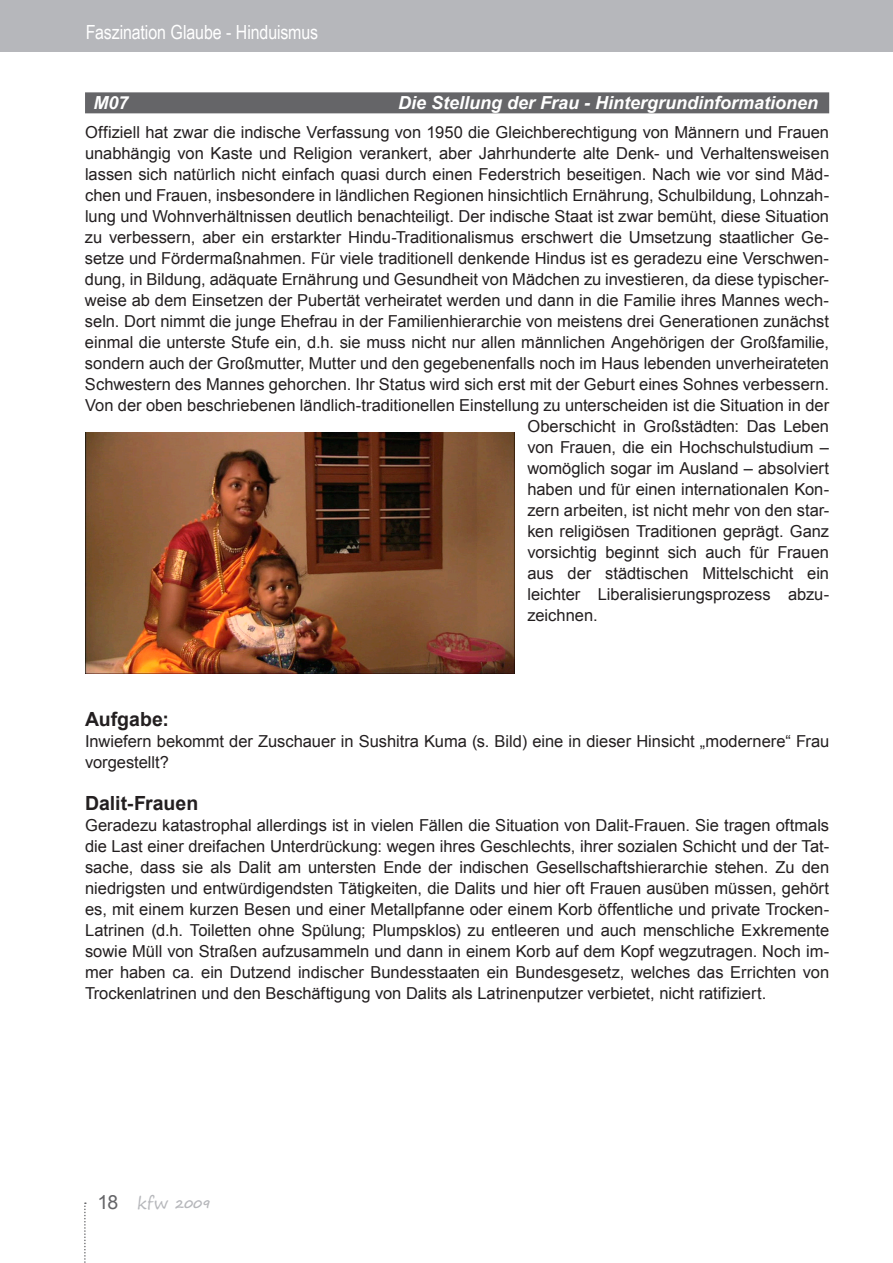
<style>
.page{position:relative;width:893px;height:1263px;background:#fff}
.page>*{position:absolute;margin:0;border:0;box-sizing:border-box;transform-origin:0 0}
.t1{font:19.5px "Arial Narrow";letter-spacing:-.005em;color:#fff}
.t2{font:700 19.5px "Arial";color:#231f20}
.t3{font:italic 700 18px "Arial";color:#fff}
.t4{font:16.5px/21px "Arial";color:#231f20}
.t5{font:700 12px "Segoe Print";color:#b6b7bb}
.s1{font-family:"Arial";font-weight:400;font-size:19.5px;color:#656568}
.s2{font-weight:400;font-size:16.5px}
</style>
<div class="page">
<div style="left:0;top:0;width:893px;height:52px;background:#b6b7bb"></div>
<svg style="left:84px;top:1202px;width:2px;height:61px"></svg>
<div style="left:85px;top:92px;width:744px;height:21px;background:#656568"></div>
<img style="left:85px;top:432px;width:430px;height:241px">
<p class="t1" style="left:86px;top:18px;width:234px">Faszination Glaube - Hinduismus</p>
<p class="t3" style="left:94px;top:91px;width:37px">M07</p>
<p class="t3" style="left:398px;top:91px;width:421px">Die Stellung der Frau - Hintergrundinformationen</p>
<p class="t4" style="left:85px;top:122px;width:746px">Offiziell hat zwar die indische Verfassung von 1950 die Gleichberechtigung von Männern und Frauen</p>
<p class="t4" style="left:85px;top:143px;width:746px">unabhängig von Kaste und Religion verankert, aber Jahrhunderte alte Denk- und Verhaltensweisen</p>
<p class="t4" style="left:85px;top:164px;width:746px">lassen sich natürlich nicht einfach quasi durch einen Federstrich beseitigen. Nach wie vor sind Mäd-</p>
<p class="t4" style="left:85px;top:185px;width:746px">chen und Frauen, insbesondere in ländlichen Regionen hinsichtlich Ernährung, Schulbildung, Lohnzah-</p>
<p class="t4" style="left:85px;top:206px;width:746px">lung und Wohnverhältnissen deutlich benachteiligt. Der indische Staat ist zwar bemüht, diese Situation</p>
<p class="t4" style="left:85px;top:227px;width:746px">zu verbessern, aber ein erstarkter Hindu-Traditionalismus erschwert die Umsetzung staatlicher Ge-</p>
<p class="t4" style="left:85px;top:248px;width:746px">setze und Fördermaßnahmen. Für viele traditionell denkende Hindus ist es geradezu eine Verschwen-</p>
<p class="t4" style="left:85px;top:269px;width:746px">dung, in Bildung, adäquate Ernährung und Gesundheit von Mädchen zu investieren, da diese typischer-</p>
<p class="t4" style="left:85px;top:290px;width:746px">weise ab dem Einsetzen der Pubertät verheiratet werden und dann in die Familie ihres Mannes wech-</p>
<p class="t4" style="left:85px;top:311px;width:745px">seln. Dort nimmt die junge Ehefrau in der Familienhierarchie von meistens drei Generationen zunächst</p>
<p class="t4" style="left:85px;top:332px;width:746px">einmal die unterste Stufe ein, d.h. sie muss nicht nur allen männlichen Angehörigen der Großfamilie,</p>
<p class="t4" style="left:85px;top:353px;width:746px">sondern auch der Großmutter, Mutter und den gegebenenfalls noch im Haus lebenden unverheirateten</p>
<p class="t4" style="left:85px;top:374px;width:746px">Schwestern des Mannes gehorchen. Ihr Status wird sich erst mit der Geburt eines Sohnes verbessern.</p>
<p class="t4" style="left:85px;top:395px;width:746px">Von der oben beschriebenen ländlich-traditionellen Einstellung zu unterscheiden ist die Situation in der</p>
<p class="t4" style="left:527px;top:416px;width:303px">Oberschicht in Großstädten: Das Leben</p>
<p class="t4" style="left:527px;top:437px;width:303px">von Frauen, die ein Hochschulstudium –</p>
<p class="t4" style="left:527px;top:458px;width:303px">womöglich sogar im Ausland – absolviert</p>
<p class="t4" style="left:527px;top:479px;width:303px">haben und für einen internationalen Kon-</p>
<p class="t4" style="left:527px;top:500px;width:303px">zern arbeiten, ist nicht mehr von den star-</p>
<p class="t4" style="left:527px;top:521px;width:303px">ken religiösen Traditionen geprägt. Ganz</p>
<p class="t4" style="left:527px;top:542px;width:303px">vorsichtig beginnt sich auch für Frauen</p>
<p class="t4" style="left:527px;top:563px;width:303px">aus der städtischen Mittelschicht ein</p>
<p class="t4" style="left:527px;top:584px;width:303px">leichter Liberalisierungsprozess abzu-</p>
<p class="t4" style="left:527px;top:605px;width:72px">zeichnen.</p>
<p class="t2" style="left:85px;top:706px;width:85px">Aufgabe:</p>
<p class="t4" style="left:85px;top:731px;width:746px">Inwiefern bekommt der Zuschauer in Sushitra Kuma (s. Bild) eine in dieser Hinsicht „modernere“ Frau vorgestellt?</p>
<p class="t2" style="left:85px;top:790px;width:115px">Dalit-Frauen</p>
<p class="t4" style="left:85px;top:815px;width:746px;text-align:justify">Geradezu katastrophal allerdings ist in vielen Fällen die Situation von Dalit-Frauen. Sie tragen oftmals die Last einer dreifachen Unterdrückung: wegen ihres Geschlechts, ihrer sozialen Schicht und der Tat&shy;sache, dass sie als Dalit am untersten Ende der indischen Gesellschaftshierarchie stehen. Zu den niedrigsten und entwürdigendsten Tätigkeiten, die Dalits und hier oft Frauen ausüben müssen, gehört es, mit einem kurzen Besen und einer Metallpfanne oder einem Korb öffentliche und private Trocken-Latrinen (d.h. Toiletten ohne Spülung; Plumpsklos) zu entleeren und auch menschliche Exkremente sowie Müll von Straßen aufzusammeln und dann in einem Korb auf dem Kopf wegzutragen. Noch im&shy;mer haben ca. ein Dutzend indischer Bundesstaaten ein Bundesgesetz, welches das Errichten von Trockenlatrinen und den Beschäftigung von Dalits als Latrinenputzer verbietet, nicht ratifiziert.</p>
<p class="t5" style="left:98px;top:1192px;width:115px"><span class="s1">18</span> <span class="s2">kfw</span> 2009</p>
</div>
